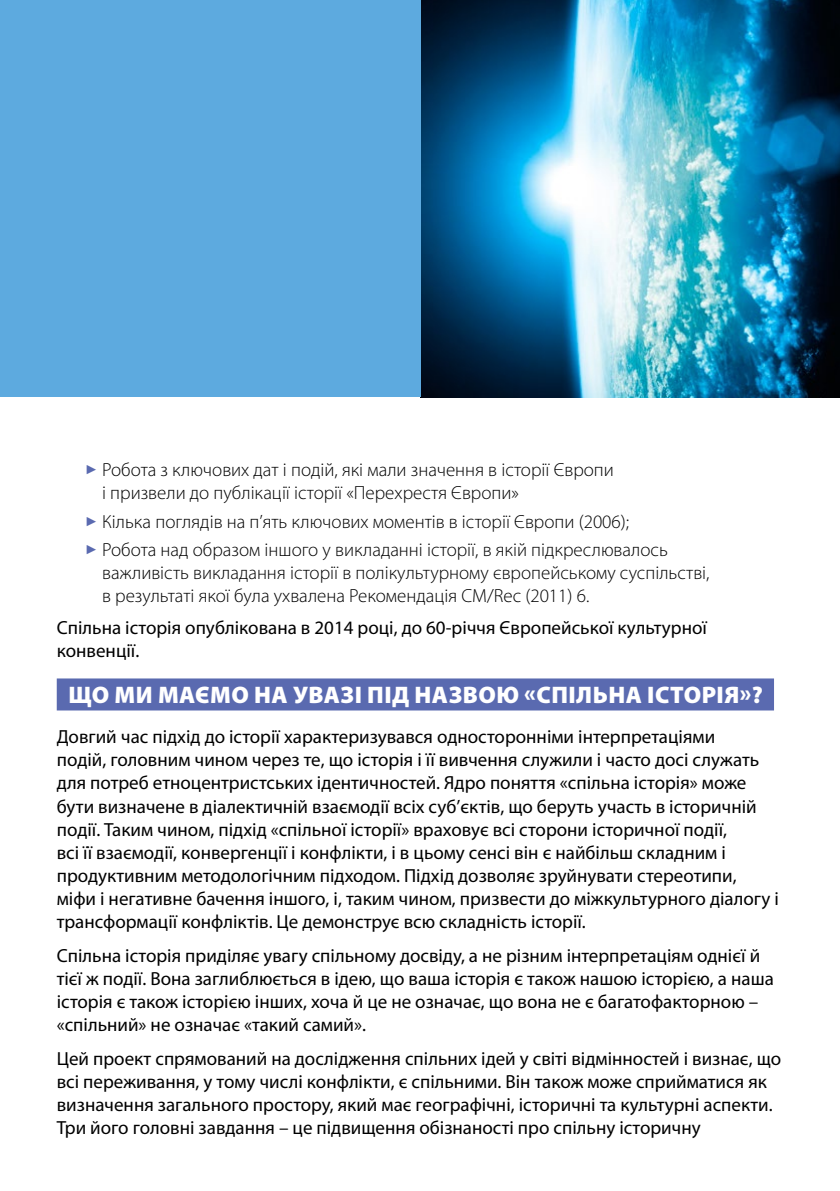
<style>
.page{position:relative;width:840px;height:1191px;background:#fff}
.page>*{position:absolute;margin:0;border:0;box-sizing:border-box;transform-origin:0 0}
.t1{font:900 24px "Myriad Pro";letter-spacing:.02em;color:#fff}
.t2{font:19px/23px "Myriad Pro";color:#000}
.t3{font:300 19px/23px "Myriad Pro";color:#000}
.s1{color:#5a6ab0}
</style>
<div class="page">
<div style="left:57px;top:678px;width:716px;height:32px;background:#5a6ab0"></div>
<img style="left:420px;top:0;width:419px;height:397px">
<div style="left:0;top:0;width:420px;height:397px;background:#5daadf"></div>
<p class="t3" style="left:102px;top:458px;width:513px;text-indent:-17px"><span class="s1">✓</span> Робота з ключових дат і подій, які мали значення в історії Європи і призвели до публікації історії «Перехрестя Європи»</p>
<p class="t3" style="left:85px;top:509px;width:545px"><span class="s1">✓</span> Кілька поглядів на п’ять ключових моментів в історії Європи (2006);</p>
<p class="t3" style="left:102px;top:538px;width:608px;text-indent:-17px"><span class="s1">✓</span> Робота над образом іншого у викладанні історії, в якій підкреслювалось важливість викладання історії в полікультурному європейському суспільстві, в результаті якої була ухвалена Рекомендація CM/Rec (2011) 6.</p>
<p class="t2" style="left:57px;top:615px;width:651px">Спільна історія опублікована в 2014 році, до 60-річчя Європейської культурної конвенції.</p>
<p class="t1" style="left:68px;top:679px;width:695px">ЩО МИ МАЄМО НА УВАЗІ ПІД НАЗВОЮ «СПІЛЬНА ІСТОРІЯ»?</p>
<p class="t2" style="left:57px;top:725px;width:723px">Довгий час підхід до історії характеризувався односторонніми інтерпретаціями<br>подій, головним чином через те, що історія і її вивчення служили і часто досі служать для потреб етноцентристських ідентичностей. Ядро поняття «спільна історія» може бути визначене в діалектичній взаємодії всіх суб’єктів, що беруть участь в історичній події. Таким чином, підхід «спільної історії» враховує всі сторони історичної події,<br>всі її взаємодії, конвергенції і конфлікти, і в цьому сенсі він є найбільш складним і продуктивним методологічним підходом. Підхід дозволяє зруйнувати стереотипи, міфи і негативне бачення іншого, і, таким чином, призвести до міжкультурного діалогу і трансформації конфліктів. Це демонструє всю складність історії.</p>
<p class="t2" style="left:57px;top:943px;width:718px">Спільна історія приділяє увагу спільному досвіду, а не різним інтерпретаціям однієї й тієї ж події. Вона заглиблюється в ідею, що ваша історія є також нашою історією, а наша історія є також історією інших, хоча й це не означає, що вона не є багатофакторною – «спільний» не означає «такий самий».</p>
<p class="t2" style="left:57px;top:1047px;width:725px">Цей проект спрямований на дослідження спільних ідей у світі відмінностей і визнає, що всі переживання, у тому числі конфлікти, є спільними. Він також може сприйматися як визначення загального простору, який має географічні, історичні та культурні аспекти.<br>Три його головні завдання – це підвищення обізнаності про спільну історичну</p>
</div>
